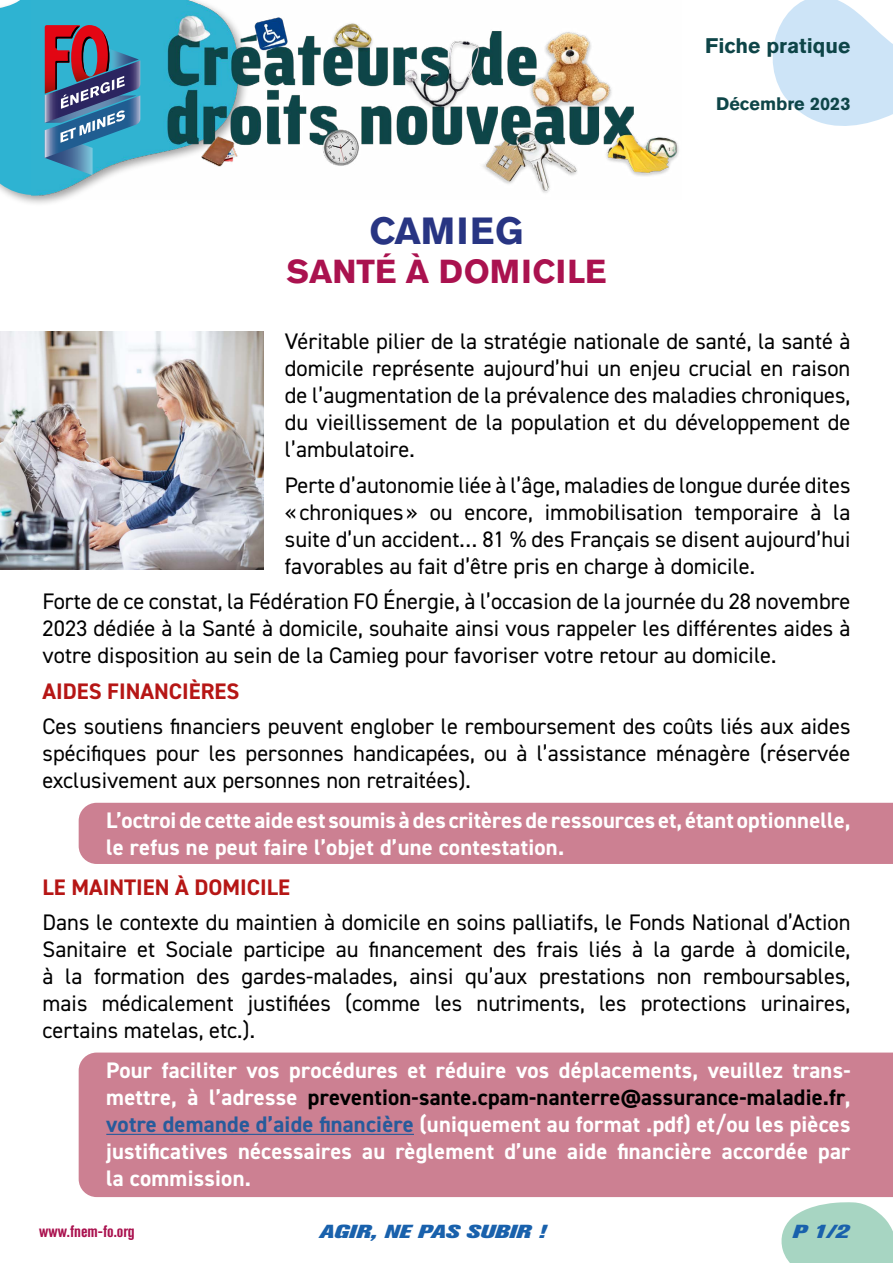
<style>
.page{position:relative;width:893px;height:1263px;background:#fff}
.page>*{position:absolute;margin:0;border:0;box-sizing:border-box;transform-origin:0 0}
.t1{font:700 37.5px "Akzidenz Grotesk Pro";letter-spacing:.02em;color:#283583}
.t2{font:700 33px "Akzidenz Grotesk Pro";color:#aa124f}
.t3{font:22.5px/27px "DIN2014";color:#000;text-align:justify}
.t4{font:700 22.5px/27px "DIN2014";letter-spacing:.01em;color:#fff}
.t5{font:700 22.5px "DIN2014";color:#b61615}
.t6{font:700 21px "Akzidenz Grotesk Pro";color:#0e4548}
.t7{font:italic 800 18.75px "Akzidenz Grotesk Pro";color:#1961ac;scale:1.4 1}
.t8{font:700 18px "Akzidenz Grotesk Pro";color:#0e4548}
.t9{font:700 condensed 16.5px "Akzidenz Grotesk Pro";color:#aa124f}
.s1{color:#000}
.s2{color:#275b9b}
</style>
<div class="page">
<svg style="left:781px;top:1202px;width:112px;height:61px;background:#b3daca"></svg>
<div style="left:79px;top:1052px;width:814px;height:145px;background:#cc8092"></div>
<div style="left:79px;top:803px;width:814px;height:61px;background:#cc8092"></div>
<div style="left:0;top:0;width:250px;height:207px;background:#000;opacity:.37"></div>
<div style="left:0;top:0;width:32px;height:198px;background:#2eb3d2"></div>
<svg style="left:772px;top:0;width:121px;height:126px"></svg>
<hr style="left:106px;top:1134px;width:308px;height:1px;background:#275b9b">
<img style="left:32px;top:0;width:647px;height:199px">
<svg style="left:44px;top:25px;width:96px;height:150px;background:#5e7594"></svg>
<img style="left:0;top:332px;width:264px;height:238px">
<p class="t6" style="left:705px;top:32px;width:147px">Fiche pratique</p>
<h1 class="t1" style="left:370px;top:206px;width:155px">CAMIEG</h1>
<h2 class="t2" style="left:286px;top:251px;width:322px">SANTÉ À DOMICILE</h2>
<p class="t8" style="left:716px;top:92px;width:136px">Décembre 2023</p>
<p class="t3" style="left:285px;top:328px;width:567px">Véritable pilier de la stratégie nationale de santé, la santé à domicile représente aujourd’hui un enjeu crucial en raison de l’augmentation de la prévalence des maladies chroniques, du vieillissement de la population et du développement de l’ambulatoire.</p>
<p class="t3" style="left:285px;top:471px;width:567px">Perte d’autonomie liée à l’âge, maladies de longue durée dites «chroniques» ou encore, immobilisation temporaire à la suite d’un accident… 81 % des Français se disent aujourd’hui favorables au fait d’être pris en charge à domicile.</p>
<p class="t3" style="left:43px;top:588px;width:809px">Forte de ce constat, la Fédération FO Énergie, à l’occasion de la journée du 28 novembre 2023 dédiée à la Santé à domicile, souhaite ainsi vous rappeler les différentes aides à votre disposition au sein de la Camieg pour favoriser votre retour au domicile.</p>
<p class="t5" style="left:43px;top:676px;width:198px">AIDES FINANCIÈRES</p>
<p class="t3" style="left:43px;top:713px;width:809px">Ces soutiens financiers peuvent englober le remboursement des coûts liés aux aides spécifiques pour les personnes handicapées, ou à l’assistance ménagère (réservée exclusivement aux personnes non retraitées).</p>
<p class="t4" style="left:106px;top:806px;width:746px">L’octroi de cette aide est soumis à des critères de ressources et, étant optionnelle, le refus ne peut faire l’objet d’une contestation.</p>
<p class="t5" style="left:43px;top:872px;width:249px">LE MAINTIEN À DOMICILE</p>
<p class="t3" style="left:43px;top:909px;width:809px">Dans le contexte du maintien à domicile en soins palliatifs, le Fonds National d’Action Sanitaire et Sociale participe au financement des frais liés à la garde à domicile, à la formation des gardes-malades, ainsi qu’aux prestations non remboursables, mais médicalement justifiées (comme les nutriments, les protections urinaires, certains matelas, etc.).</p>
<p class="t4" style="left:106px;top:1056px;width:746px;text-align:justify">Pour faciliter vos procédures et réduire vos déplacements, veuillez trans&shy;mettre, à l’adresse <span class="s1">prevention-sante.cpam-nanterre@assurance-maladie.fr</span>, <span class="s2">votre demande d’aide financière</span> (uniquement au format .pdf) et/ou les pièces justificatives nécessaires au règlement d’une aide financière accordée par la commission.</p>
<p class="t9" style="left:39px;top:1221px;width:97px">www.fnem-fo.org</p>
<p class="t7" style="left:319px;top:1219px;width:163px">AGIR, NE PAS SUBIR !</p>
<p class="t7" style="left:792px;top:1219px;width:42px">P 1/2</p>
</div>
